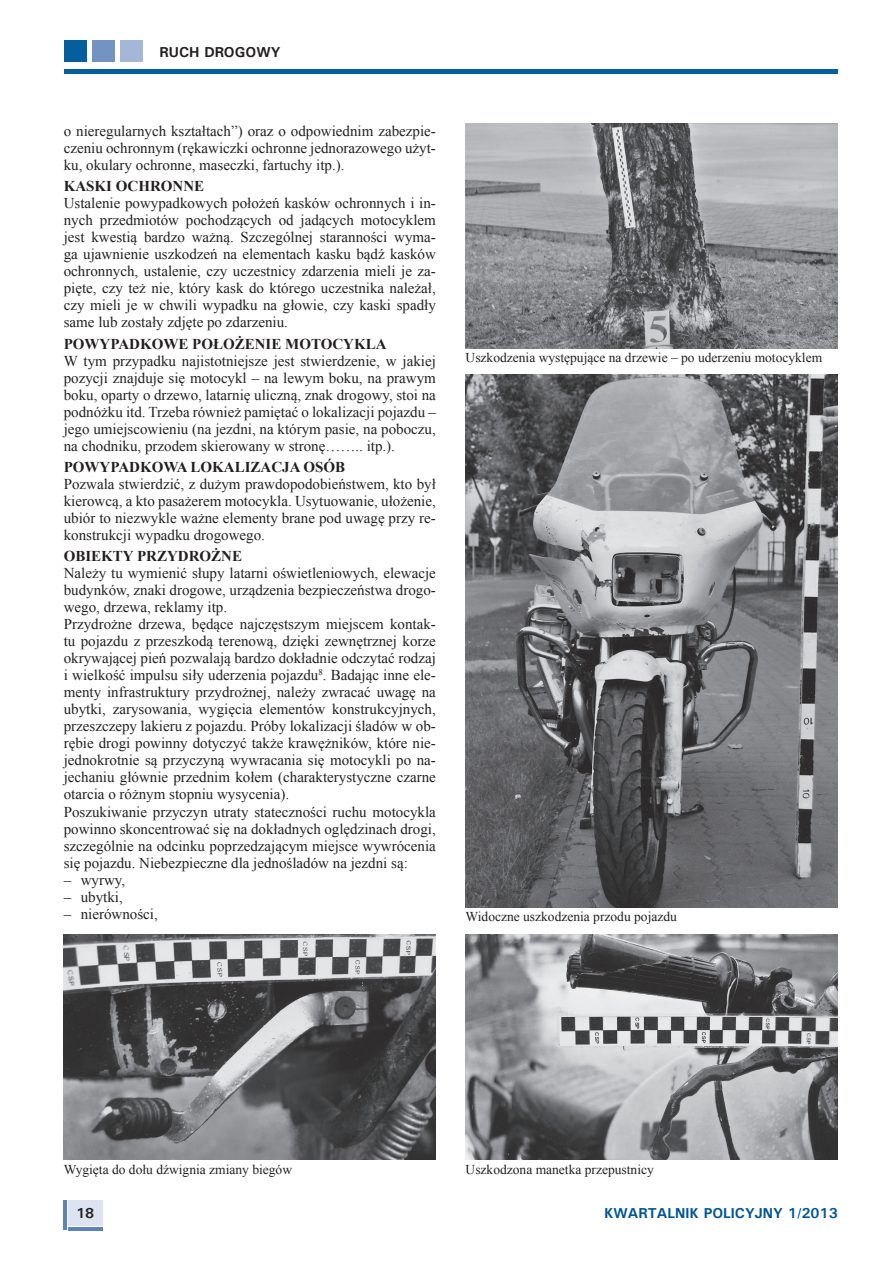
<style>
.page{position:relative;width:893px;height:1263px;background:#fff}
.page>*{position:absolute;margin:0;border:0;box-sizing:border-box;transform-origin:0 0}
.t1{font:15px/17px "Times New Roman";color:#231f20;text-align:justify}
.t2{font:700 15px "Times New Roman";color:#231f20}
.t3{font:700 14.4px "Univers";color:#005595}
.t4{font:700 14.4px "Univers";color:#231f20}
.t5{font:13.5px "Times New Roman";color:#231f20}
</style>
<div class="page">
<div style="left:64px;top:41px;width:23px;height:21px;background:#055f9d"></div>
<div style="left:92px;top:41px;width:23px;height:21px;background:#7393c1"></div>
<div style="left:120px;top:41px;width:23px;height:21px;background:#a4b7d7"></div>
<hr style="left:64px;top:70px;width:774px;height:4px;background:#055f9d">
<div style="left:68px;top:1200px;width:34px;height:26px;background:#dde3f0"></div>
<hr style="left:68px;top:1227px;width:34px;height:3px;background:#5c84b7">
<hr style="left:64px;top:1200px;width:3px;height:30px;background:#5c84b7">
<img style="left:466px;top:374px;width:372px;height:533px">
<img style="left:466px;top:934px;width:372px;height:226px">
<img style="left:64px;top:934px;width:372px;height:226px">
<img style="left:466px;top:123px;width:372px;height:226px">
<p class="t4" style="left:159px;top:43px;width:123px">RUCH DROGOWY</p>
<p class="t1" style="left:64px;top:122px;width:374px">o nieregularnych kształtach”) oraz o odpowiednim zabezpie&shy;czeniu ochronnym (rękawiczki ochronne jednorazowego użyt&shy;ku, okulary ochronne, maseczki, fartuchy itp.).</p>
<p class="t2" style="left:64px;top:176px;width:142px">KASKI OCHRONNE</p>
<p class="t1" style="left:64px;top:195px;width:374px">Ustalenie powypadkowych położeń kasków ochronnych i in&shy;nych przedmiotów pochodzących od jadących motocyklem jest kwestią bardzo ważną. Szczególnej staranności wyma&shy;ga ujawnienie uszkodzeń na elementach kasku bądź kasków ochronnych, ustalenie, czy uczestnicy zdarzenia mieli je za&shy;pięte, czy też nie, który kask do którego uczestnika należał, czy mieli je w chwili wypadku na głowie, czy kaski spadły same lub zostały zdjęte po zdarzeniu.</p>
<p class="t2" style="left:64px;top:333px;width:324px">POWYPADKOWE POŁOŻENIE MOTOCYKLA</p>
<p class="t1" style="left:64px;top:352px;width:374px">W tym przypadku najistotniejsze jest stwierdzenie, w jakiej pozycji znajduje się motocykl – na lewym boku, na prawym boku, oparty o drzewo, latarnię uliczną, znak drogowy, stoi na podnóżku itd. Trzeba również pamiętać o lokalizacji pojazdu – jego umiejscowieniu (na jezdni, na którym pasie, na poboczu, na chodniku, przodem skierowany w stronę…….. itp.).</p>
<p class="t2" style="left:64px;top:457px;width:283px">POWYPADKOWA LOKALIZACJA OSÓB</p>
<p class="t1" style="left:64px;top:475px;width:374px">Pozwala stwierdzić, z dużym prawdopodobieństwem, kto był kierowcą, a kto pasażerem motocykla. Usytuowanie, ułożenie, ubiór to niezwykle ważne elementy brane pod uwagę przy re&shy;konstrukcji wypadku drogowego.</p>
<p class="t2" style="left:64px;top:546px;width:180px">OBIEKTY PRZYDROŻNE</p>
<p class="t1" style="left:64px;top:565px;width:374px;text-align:left">Należy tu wymienić słupy latarni oświetleniowych, elewacje budynków, znaki drogowe, urządzenia bezpieczeństwa drogo&shy;wego, drzewa, reklamy itp.<br>Przydrożne drzewa, będące najczęstszym miejscem kontak&shy;tu pojazdu z przeszkodą terenową, dzięki zewnętrznej korze okrywającej pień pozwalają bardzo dokładnie odczytać rodzaj i wielkość impulsu siły uderzenia pojazdu<sup>8</sup>. Badając inne ele&shy;menty infrastruktury przydrożnej, należy zwracać uwagę na ubytki, zarysowania, wygięcia elementów konstrukcyjnych, przeszczepy lakieru z pojazdu. Próby lokalizacji śladów w ob&shy;rębie drogi powinny dotyczyć także krawężników, które nie&shy;jednokrotnie są przyczyną wywracania się motocykli po na&shy;jechaniu głównie przednim kołem (charakterystyczne czarne otarcia o różnym stopniu wysycenia).<br>Poszukiwanie przyczyn utraty stateczności ruchu motocykla powinno skoncentrować się na dokładnych oględzinach drogi, szczególnie na odcinku poprzedzającym miejsce wywrócenia się pojazdu. Niebezpieczne dla jednośladów na jezdni są:</p>
<p class="t1" style="left:64px;top:871px;width:63px">– wyrwy,</p>
<p class="t1" style="left:64px;top:888px;width:61px">– ubytki,</p>
<p class="t1" style="left:64px;top:905px;width:96px">– nierówności,</p>
<p class="t5" style="left:466px;top:348px;width:358px">Uszkodzenia występujące na drzewie – po uderzeniu motocyklem</p>
<p class="t5" style="left:466px;top:907px;width:213px">Widoczne uszkodzenia przodu pojazdu</p>
<p class="t5" style="left:64px;top:1160px;width:230px">Wygięta do dołu dźwignia zmiany biegów</p>
<p class="t5" style="left:466px;top:1160px;width:190px">Uszkodzona manetka przepustnicy</p>
<p class="t4" style="left:76px;top:1204px;width:20px">18</p>
<p class="t3" style="left:604px;top:1204px;width:34px">KWARTALNIK</p>
<p class="t3" style="left:704px;top:1204px;width:28px">POLICY</p>
<p class="t3" style="left:755px;top:1204px;width:84px">JNY 1/2013</p>
</div>
